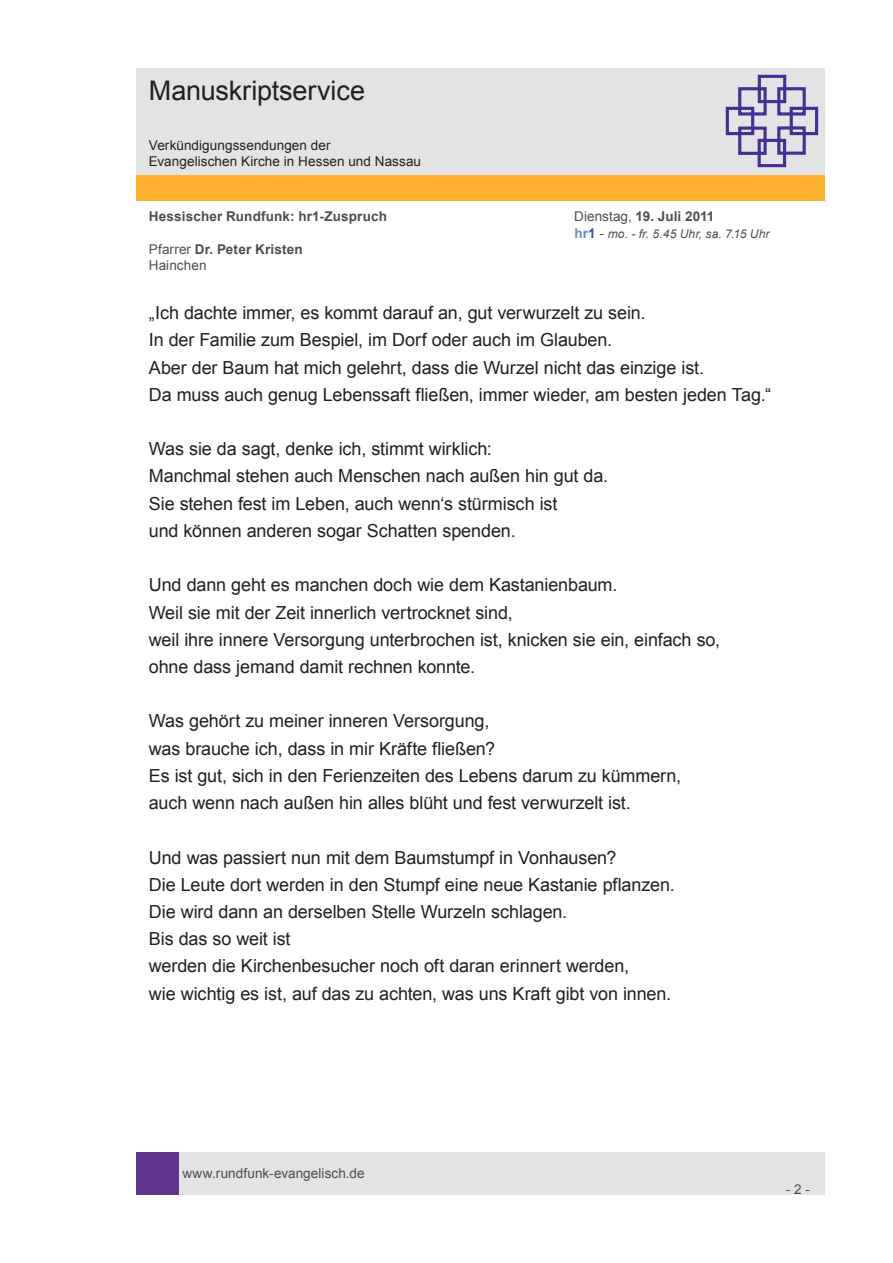
<style>
.page{position:relative;width:893px;height:1263px;background:#fff}
.page>*{position:absolute;margin:0;border:0;box-sizing:border-box;transform-origin:0 0}
.t1{font:27px "Arial";letter-spacing:-.005em;color:#231f20}
.t2{font:18px/27.2px "Arial";letter-spacing:-.005em;color:#231f20}
.t3{font:13.5px/16.2px "Arial";letter-spacing:.005em;color:#231f20}
.t4{font:13.5px/16.2px "Arial";letter-spacing:.005em;color:#4d4d4d}
.t5{font:700 13.5px "Arial";letter-spacing:.01em;color:#4d4d4d}
.t6{font:italic 12px "Arial";letter-spacing:.015em;color:#4d4d4d}
.s1{font-weight:400}
.s2{font-weight:700;font-style:normal;font-size:13.5px;color:#688bc0}
.s3{font-weight:700;font-style:normal;font-size:13.5px;color:#2f4fa1}
.s4{font-style:normal;font-size:13.5px}
.s5{font-weight:700}
</style>
<div class="page">
<div style="left:179px;top:1152px;width:646px;height:43px;background:#e2e3e4"></div>
<div style="left:136px;top:1152px;width:43px;height:43px;background:#5f348a"></div>
<div style="left:136px;top:175px;width:689px;height:26px;background:#ffb132"></div>
<div style="left:136px;top:68px;width:689px;height:106px;background:#e2e3e4"></div>
<svg style="left:725px;top:74px;width:94px;height:94px"></svg>
<h1 class="t1" style="left:149px;top:73px;width:218px">Manuskriptservice</h1>
<p class="t3" style="left:149px;top:137px;width:274px">Verkündigungssendungen der<br>Evangelischen Kirche in Hessen und Nassau</p>
<p class="t5" style="left:149px;top:208px;width:240px">Hessischer Rundfunk: hr1-Zuspruch</p>
<p class="t5" style="left:574px;top:208px;width:142px"><span class="s1">Dienstag,</span> 19. Juli 2011</p>
<p class="t6" style="left:574px;top:226px;width:197px"><span class="s2">hr</span><span class="s3">1</span> <span class="s4">-</span> mo. - fr. 5.45 Uhr, sa. 7.15 Uhr</p>
<p class="t4" style="left:149px;top:241px;width:155px">Pfarrer <span class="s5">Dr. Peter Kristen<br></span>Hainchen</p>
<p class="t2" style="left:149px;top:299px;width:624px">„Ich dachte immer, es kommt darauf an, gut verwurzelt zu sein.<br>In der Familie zum Bespiel, im Dorf oder auch im Glauben.<br>Aber der Baum hat mich gelehrt, dass die Wurzel nicht das einzige ist.<br>Da muss auch genug Lebenssaft fließen, immer wieder, am besten jeden Tag.“</p>
<p class="t2" style="left:149px;top:435px;width:461px">Was sie da sagt, denke ich, stimmt wirklich:<br>Manchmal stehen auch Menschen nach außen hin gut da.<br>Sie stehen fest im Leben, auch wenn‘s stürmisch ist<br>und können anderen sogar Schatten spenden.</p>
<p class="t2" style="left:149px;top:572px;width:573px">Und dann geht es manchen doch wie dem Kastanienbaum.<br>Weil sie mit der Zeit innerlich vertrocknet sind,<br>weil ihre innere Versorgung unterbrochen ist, knicken sie ein, einfach so, ohne dass jemand damit rechnen konnte.</p>
<p class="t2" style="left:149px;top:708px;width:534px">Was gehört zu meiner inneren Versorgung,<br>was brauche ich, dass in mir Kräfte fließen?<br>Es ist gut, sich in den Ferienzeiten des Lebens darum zu kümmern, auch wenn nach außen hin alles blüht und fest verwurzelt ist.</p>
<p class="t2" style="left:149px;top:844px;width:527px">Und was passiert nun mit dem Baumstumpf in Vonhausen?<br>Die Leute dort werden in den Stumpf eine neue Kastanie pflanzen.<br>Die wird dann an derselben Stelle Wurzeln schlagen.<br>Bis das so weit ist<br>werden die Kirchenbesucher noch oft daran erinnert werden,<br>wie wichtig es ist, auf das zu achten, was uns Kraft gibt von innen.</p>
<p class="t4" style="left:182px;top:1165px;width:184px">www.rundfunk-evangelisch.de</p>
<p class="t4" style="left:786px;top:1181px;width:26px">- 2 -</p>
</div>
